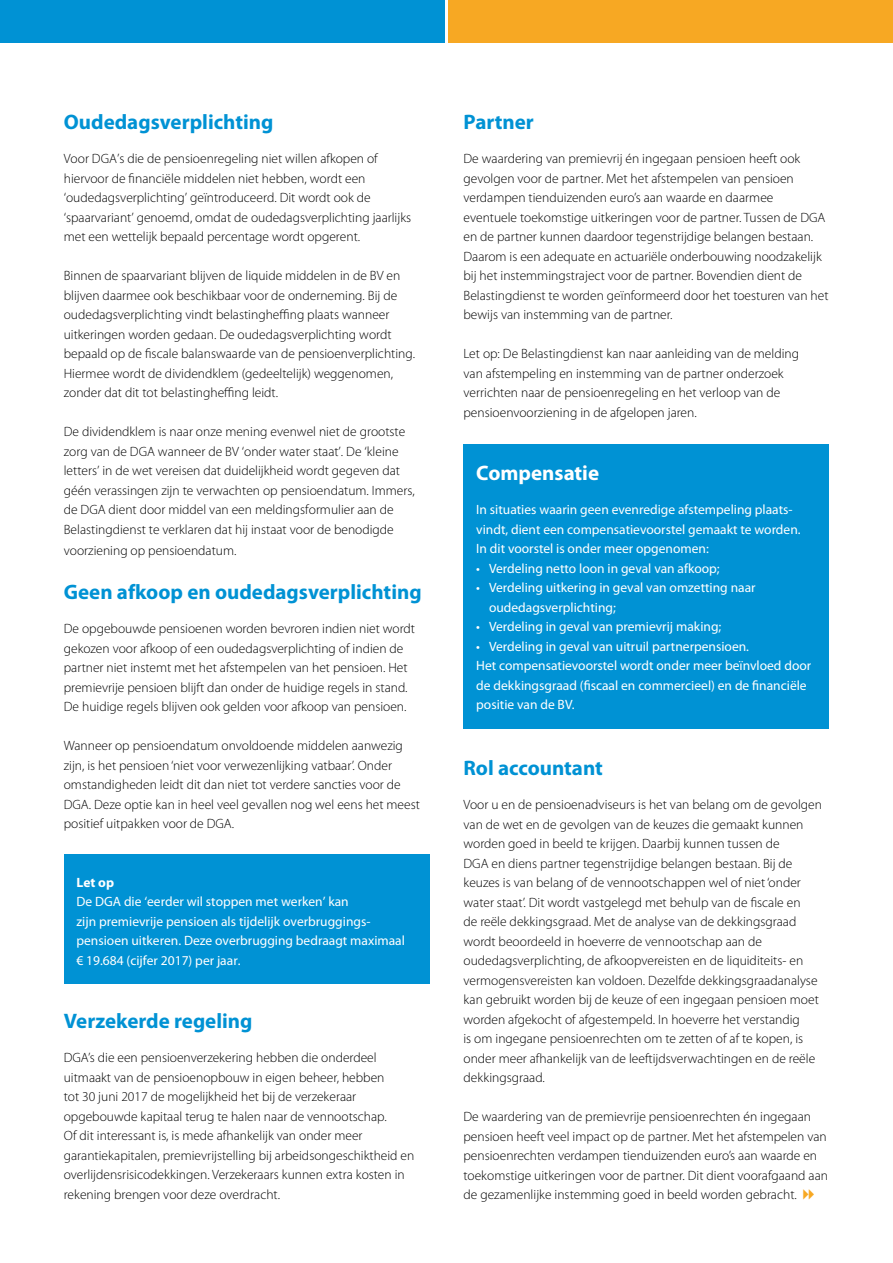
<style>
.page{position:relative;width:893px;height:1263px;background:#fff}
.page>*{position:absolute;margin:0;border:0;box-sizing:border-box;transform-origin:0 0}
.t1{font:700 21px "Myriad Pro";color:#0092d4}
.t2{font:700 21px "Myriad Pro";color:#fff}
.t3{font:300 13.5px/19.5px "Myriad Pro";color:#000}
.t4{font:13.5px/19.5px "Myriad Pro";color:#fff}
.t5{font:700 13.5px "Myriad Pro";color:#fff}
</style>
<div class="page">
<div style="left:463px;top:444px;width:366px;height:285px;background:#0092d4"></div>
<div style="left:0;top:0;width:444px;height:43px;background:#0092d4"></div>
<div style="left:64px;top:854px;width:365px;height:129px;background:#0092d4"></div>
<div style="left:449px;top:0;width:444px;height:43px;background:#f7a823"></div>
<h1 class="t1" style="left:64px;top:108px;width:211px">Oudedagsverplichting</h1>
<p class="t3" style="left:64px;top:149px;width:349px">Voor DGA’s die de pensioenregeling niet willen afkopen of hiervoor de financiële middelen niet hebben, wordt een ‘oudedagsverplichting’ geïntroduceerd. Dit wordt ook de ‘spaarvariant’ genoemd, omdat de oudedagsverplichting jaarlijks met een wettelijk bepaald percentage wordt opgerent.</p>
<p class="t3" style="left:64px;top:266px;width:353px">Binnen de spaarvariant blijven de liquide middelen in de BV en blijven daarmee ook beschikbaar voor de onderneming. Bij de oudedagsverplichting vindt belastingheffing plaats wanneer uitkeringen worden gedaan. De oudedagsverplichting wordt bepaald op de fiscale balanswaarde van de pensioenverplichting.<br>Hiermee wordt de dividendklem (gedeeltelijk) weggenomen, zonder dat dit tot belastingheffing leidt.</p>
<p class="t3" style="left:64px;top:422px;width:353px">De dividendklem is naar onze mening evenwel niet de grootste zorg van de DGA wanneer de BV ‘onder water staat’. De ‘kleine letters’ in de wet vereisen dat duidelijkheid wordt gegeven dat géén verassingen zijn te verwachten op pensioendatum. Immers, de DGA dient door middel van een meldingsformulier aan de Belastingdienst te verklaren dat hij instaat voor de benodigde</p>
<p class="t3" style="left:64px;top:541px;width:174px">voorziening op pensioendatum.</p>
<h1 class="t1" style="left:64px;top:578px;width:359px">Geen afkoop en oudedagsverplichting</h1>
<p class="t3" style="left:64px;top:619px;width:353px">De opgebouwde pensioenen worden bevroren indien niet wordt gekozen voor afkoop of een oudedagsverplichting of indien de partner niet instemt met het afstempelen van het pensioen. Het premievrije pensioen blijft dan onder de huidige regels in stand.<br>De huidige regels blijven ook gelden voor afkoop van pensioen.</p>
<p class="t3" style="left:64px;top:736px;width:358px">Wanneer op pensioendatum onvoldoende middelen aanwezig zijn, is het pensioen ‘niet voor verwezenlijking vatbaar’. Onder omstandigheden leidt dit dan niet tot verdere sancties voor de DGA. Deze optie kan in heel veel gevallen nog wel eens het meest positief uitpakken voor de DGA.</p>
<p class="t5" style="left:77px;top:873px;width:39px">Let op</p>
<p class="t4" style="left:77px;top:892px;width:330px">De DGA die ‘eerder wil stoppen met werken’ kan<br>zijn premievrije pensioen als tijdelijk overbruggings&shy;pensioen uitkeren. Deze overbrugging bedraagt maximaal € 19.684 (cijfer 2017) per jaar.</p>
<h1 class="t1" style="left:64px;top:1007px;width:190px">Verzekerde regeling</h1>
<p class="t3" style="left:64px;top:1048px;width:352px">DGA’s die een pensioenverzekering hebben die onderdeel uitmaakt van de pensioenopbouw in eigen beheer, hebben<br>tot 30 juni 2017 de mogelijkheid het bij de verzekeraar opgebouwde kapitaal terug te halen naar de vennootschap.<br>Of dit interessant is, is mede afhankelijk van onder meer garantiekapitalen, premievrijstelling bij arbeidsongeschiktheid en overlijdensrisicodekkingen. Verzekeraars kunnen extra kosten in rekening brengen voor deze overdracht.</p>
<h1 class="t1" style="left:463px;top:108px;width:72px">Partner</h1>
<p class="t3" style="left:463px;top:149px;width:366px">De waardering van premievrij én ingegaan pensioen heeft ook gevolgen voor de partner. Met het afstempelen van pensioen verdampen tienduizenden euro’s aan waarde en daarmee eventuele toekomstige uitkeringen voor de partner. Tussen de DGA en de partner kunnen daardoor tegenstrijdige belangen bestaan.<br>Daarom is een adequate en actuariële onderbouwing noodzakelijk bij het instemmingstraject voor de partner. Bovendien dient de Belastingdienst te worden geïnformeerd door het toesturen van het bewijs van instemming van de partner.</p>
<p class="t3" style="left:463px;top:344px;width:337px">Let op: De Belastingdienst kan naar aanleiding van de melding van afstempeling en instemming van de partner onderzoek verrichten naar de pensioenregeling en het verloop van de pensioenvoorziening in de afgelopen jaren.</p>
<h1 class="t2" style="left:476px;top:459px;width:124px">Compensatie</h1>
<p class="t4" style="left:476px;top:500px;width:326px">In situaties waarin geen evenredige afstempeling plaats&shy;vindt, dient een compensatievoorstel gemaakt te worden.<br>In dit voorstel is onder meer opgenomen:</p>
<p class="t4" style="left:476px;top:558px;width:245px">• Verdeling netto loon in geval van afkoop;</p>
<p class="t4" style="left:489px;top:578px;width:268px;text-indent:-13px">• Verdeling uitkering in geval van omzetting naar oudedagsverplichting;</p>
<p class="t4" style="left:476px;top:617px;width:247px">• Verdeling in geval van premievrij making;</p>
<p class="t4" style="left:476px;top:636px;width:336px">• Verdeling in geval van uitruil partnerpensioen.<br>Het compensatievoorstel wordt onder meer beïnvloed door de dekkingsgraad (fiscaal en commercieel) en de financiële positie van de BV.</p>
<h1 class="t1" style="left:463px;top:754px;width:141px">Rol accountant</h1>
<p class="t3" style="left:463px;top:795px;width:360px">Voor u en de pensioenadviseurs is het van belang om de gevolgen van de wet en de gevolgen van de keuzes die gemaakt kunnen worden goed in beeld te krijgen. Daarbij kunnen tussen de<br>DGA en diens partner tegenstrijdige belangen bestaan. Bij de keuzes is van belang of de vennootschappen wel of niet ‘onder water staat’. Dit wordt vastgelegd met behulp van de fiscale en<br>de reële dekkingsgraad. Met de analyse van de dekkingsgraad wordt beoordeeld in hoeverre de vennootschap aan de oudedagsverplichting, de afkoopvereisten en de liquiditeits- en vermogensvereisten kan voldoen. Dezelfde dekkingsgraadanalyse kan gebruikt worden bij de keuze of een ingegaan pensioen moet worden afgekocht of afgestempeld. In hoeverre het verstandig<br>is om ingegane pensioenrechten om te zetten of af te kopen, is onder meer afhankelijk van de leeftijdsverwachtingen en de reële dekkingsgraad.</p>
<p class="t3" style="left:463px;top:1107px;width:366px">De waardering van de premievrije pensioenrechten én ingegaan pensioen heeft veel impact op de partner. Met het afstempelen van pensioenrechten verdampen tienduizenden euro’s aan waarde en toekomstige uitkeringen voor de partner. Dit dient voorafgaand aan de gezamenlijke instemming goed in beeld worden gebracht.</p>
</div>
